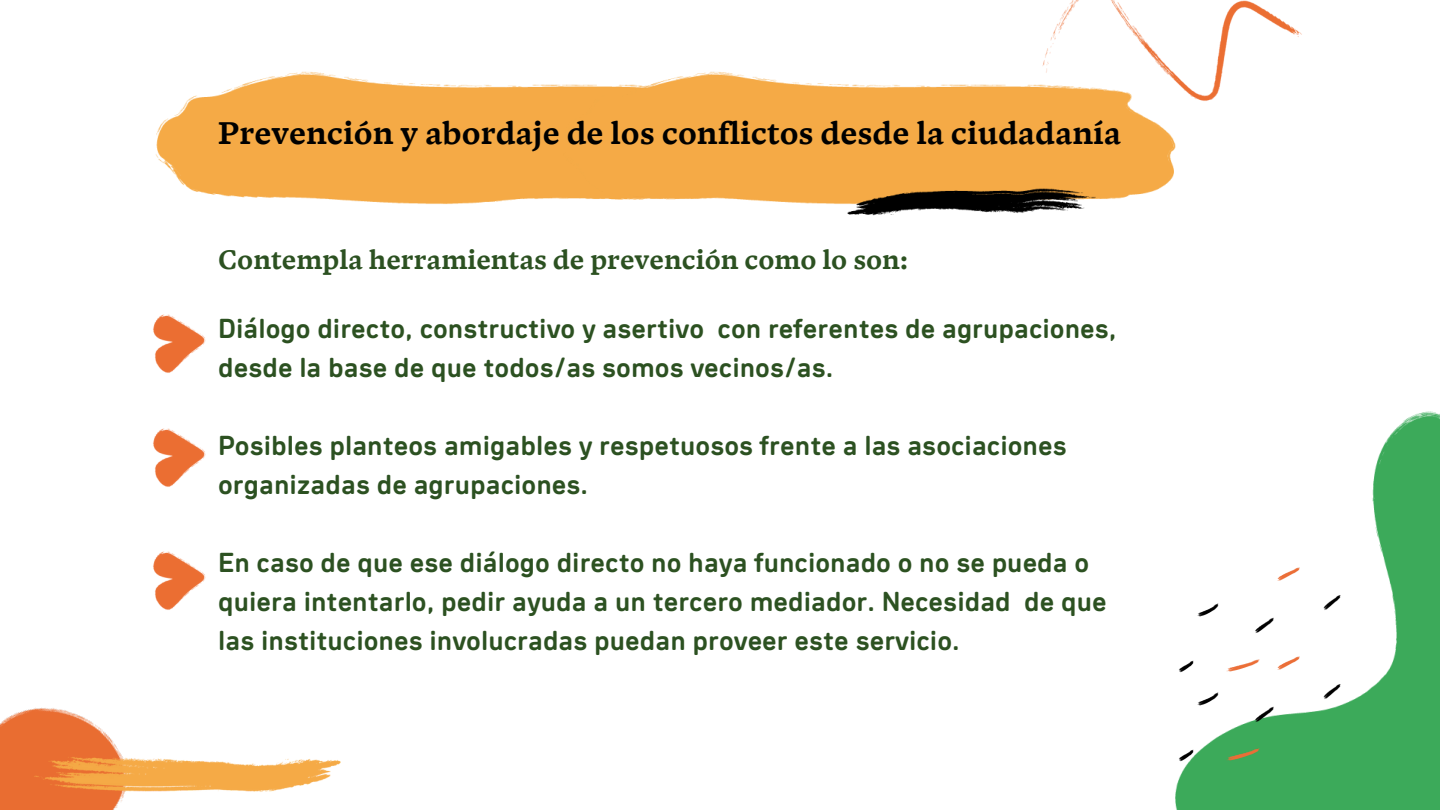
<style>
.page{position:relative;width:1440px;height:810px;background:#fff}
.page>*{position:absolute;margin:0;border:0;box-sizing:border-box;transform-origin:0 0}
.t1{font:700 34px "Blanco";color:#000}
.t2{font:700 29px "Blanco";color:#2c5121}
.t3{font:700 28px/39px "Ciudadela Pro";color:#2c5121}
</style>
<div class="page">
<img style="left:153px;top:314px;width:53px;height:59px">
<img style="left:153px;top:428px;width:53px;height:59px">
<img style="left:153px;top:551px;width:53px;height:59px">
<img style="left:155px;top:71px;width:335px;height:133px">
<img style="left:490px;top:71px;width:466px;height:131px">
<img style="left:780px;top:139px;width:394px;height:77px">
<img style="left:1372px;top:411px;width:68px;height:399px">
<div style="left:1175px;top:743px;width:208px;height:67px;background:#3caa5a"></div>
<img style="left:1179px;top:537px;width:204px;height:206px">
<img style="left:0;top:707px;width:101px;height:22px">
<img style="left:0;top:729px;width:341px;height:81px">
<img style="left:956px;top:0;width:346px;height:152px">
<p class="t1" style="left:218px;top:110px;width:904px">Prevención y abordaje de los conflictos desde la ciudadanía</p>
<p class="t2" style="left:218px;top:240px;width:692px">Contempla herramientas de prevención como lo son:</p>
<p class="t3" style="left:218px;top:311px;width:900px">Diálogo directo, constructivo y asertivo con referentes de agrupaciones, desde la base de que todos/as somos vecinos/as.</p>
<p class="t3" style="left:218px;top:428px;width:850px">Posibles planteos amigables y respetuosos frente a las asociaciones organizadas de agrupaciones.</p>
<p class="t3" style="left:218px;top:545px;width:890px">En caso de que ese diálogo directo no haya funcionado o no se pueda o quiera intentarlo, pedir ayuda a un tercero mediador. Necesidad de que las instituciones involucradas puedan proveer este servicio.</p>
</div>
